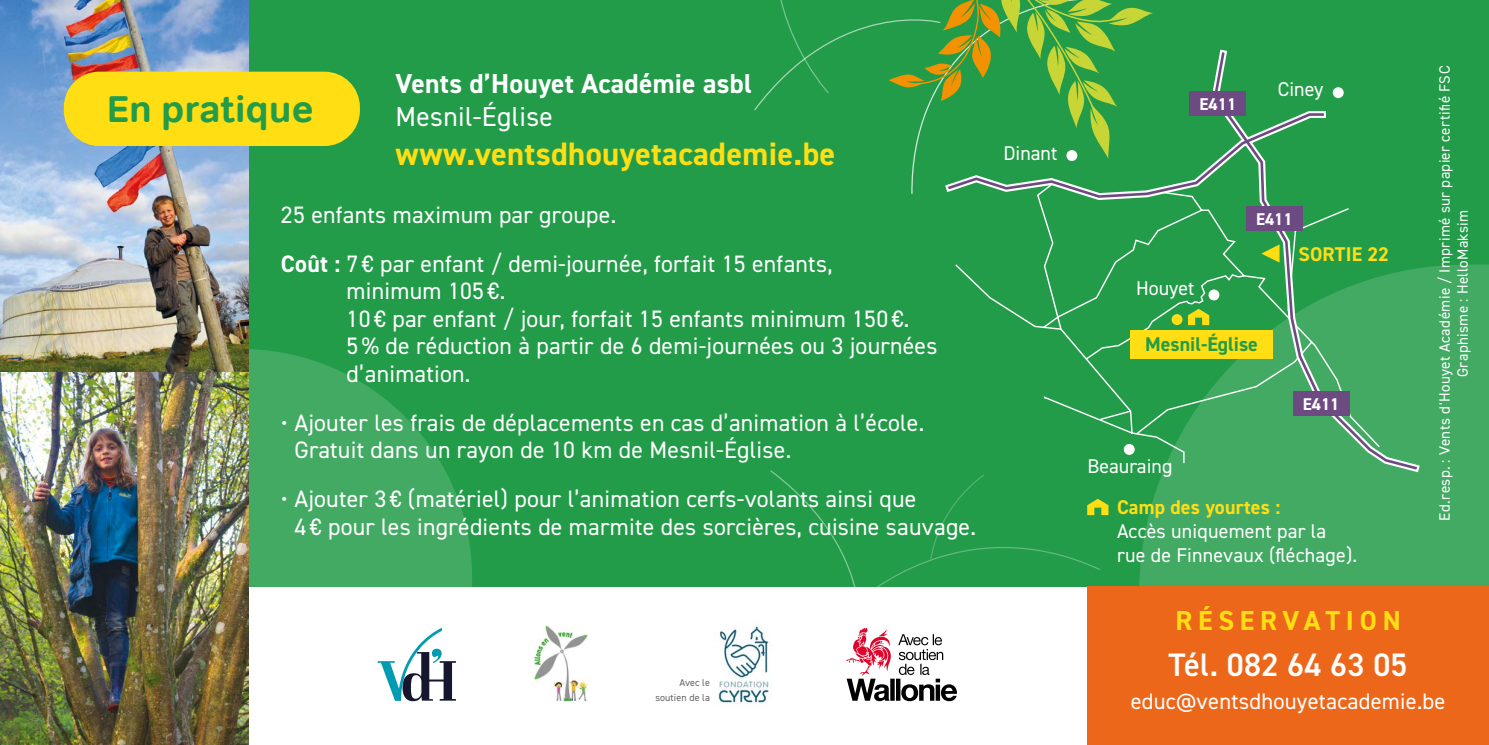
<style>
.page{position:relative;width:1489px;height:745px;background:#fff}
.page>*{position:absolute;margin:0;border:0;box-sizing:border-box;transform-origin:0 0}
.t1{font:700 37.5px "Tondo";color:#239c49}
.t2{font:700 32.5px "DIN2014";letter-spacing:.01em;color:#ffde14}
.t3{font:600 32.5px "DIN2014";letter-spacing:.01em;color:#fff}
.t4{font:700 27.5px "DIN2014";letter-spacing:.01em;color:#fff}
.t5{font:27.5px "DIN2014";letter-spacing:.01em;color:#fff}
.t6{font:700 27.5px "DIN2014";letter-spacing:.21em;color:#ffde14}
.t7{font:23.75px/27.5px "DIN2014";letter-spacing:.01em;color:#fff}
.t8{font:22.5px "DIN2014";letter-spacing:.01em;color:#fff}
.t9{font:20px/24px "DIN2014";letter-spacing:.01em;color:#fff}
.t10{font:700 20px "DIN2014";letter-spacing:.01em;color:#ffde14}
.t11{font:700 20px "DIN2014";color:#239c49}
.t12{font:700 17px "DIN2014";color:#fff}
.t13{font:15px/18px "DIN2014";letter-spacing:.025em;color:#fff;text-align:center}
.t14{font:10px/15px "DIN2014";letter-spacing:.01em;color:#646363;text-align:right}
.s1{font-weight:700}
</style>
<div class="page">
<div style="left:0;top:0;width:1488px;height:586px;background:#239c49"></div>
<div style="left:1139px;top:264px;width:349px;height:322px;background:#43aa64"></div>
<svg style="left:248px;top:349px;width:224px;height:237px;fill:#43aa64"></svg>
<img style="left:0;top:0;width:248px;height:744px">
<div style="left:1087px;top:586px;width:401px;height:158px;background:#ec671a"></div>
<img style="left:534px;top:625px;width:31px;height:75px">
<svg style="left:955px;top:49px;width:465px;height:424px"></svg>
<div style="left:1130px;top:330px;width:142px;height:29px;background:#ffde14"></div>
<div style="left:1189px;top:91px;width:56px;height:24px;background:#6e4a82"></div>
<div style="left:1245px;top:206px;width:57px;height:24px;background:#6e4a82"></div>
<div style="left:1292px;top:390px;width:57px;height:25px;background:#6e4a82"></div>
<svg style="left:754px;top:0;width:398px;height:195px"></svg>
<svg style="left:1187px;top:308px;width:22px;height:17px"></svg>
<svg style="left:565px;top:468px;width:543px;height:234px"></svg>
<svg style="left:377px;top:627px;width:79px;height:73px"></svg>
<img style="left:714px;top:621px;width:60px;height:84px">
<div style="left:64px;top:72px;width:296px;height:74px;background:#ffde14;border-radius:35px"></div>
<svg style="left:1261px;top:244px;width:18px;height:18px"></svg>
<h1 class="t1" style="left:107px;top:86px;width:208px">En pratique</h1>
<p class="t4" style="left:395px;top:65px;width:358px">Vents d’Houyet Académie asbl</p>
<p class="t5" style="left:395px;top:99px;width:159px">Mesnil-Église</p>
<h2 class="t2" style="left:395px;top:132px;width:441px">www.ventsdhouyetacademie.be</h2>
<p class="t7" style="left:281px;top:190px;width:553px;line-height:48.8px">25 enfants maximum par groupe.<br><span class="s1">Coût :</span> 7 € par enfant / demi-journée, forfait 15 enfants,</p>
<p class="t7" style="left:346px;top:277px;width:592px">minimum 105 €.<br>10 € par enfant / jour, forfait 15 enfants minimum 150 €.<br>5 % de réduction à partir de 6 demi-journées ou 3 journées d’animation.</p>
<p class="t7" style="left:294px;top:408px;width:631px;text-indent:-13px">• Ajouter les frais de déplacements en cas d’animation à l’école.<br>Gratuit dans un rayon de 10 km de Mesnil-Église.</p>
<p class="t7" style="left:294px;top:484px;width:683px;text-indent:-14px">• Ajouter 3 € (matériel) pour l’animation cerfs-volants ainsi que<br>4 € pour les ingrédients de marmite des sorcières, cuisine sauvage.</p>
<p class="t9" style="left:1003px;top:141px;width:55px">Dinant</p>
<p class="t14" style="left:655px;top:674px;width:56px">Avec le soutien de la</p>
<p class="t12" style="left:1199px;top:93px;width:38px">E411</p>
<p class="t9" style="left:1277px;top:77px;width:47px">Ciney</p>
<p class="t12" style="left:1255px;top:208px;width:38px">E411</p>
<p class="t10" style="left:1298px;top:240px;width:92px">SORTIE 22</p>
<p class="t9" style="left:1136px;top:275px;width:60px">Houyet</p>
<p class="t11" style="left:1145px;top:330px;width:114px">Mesnil-Église</p>
<p class="t9" style="left:1087px;top:453px;width:86px">Beauraing</p>
<p class="t12" style="left:1302px;top:392px;width:38px">E411</p>
<p class="t10" style="left:1116px;top:493px;width:165px">Camp des yourtes :</p>
<p class="t9" style="left:1116px;top:518px;width:242px">Accès uniquement par la rue de Finnevaux (fléchage).</p>
<p class="t13" style="left:1434px;top:520px;width:456px;rotate:-90deg">Ed.resp. : Vents d'Houyet Académie / Imprimé sur papier certifié FSC<br>Graphisme : HelloMaksim</p>
<p class="t6" style="left:1175px;top:601px;width:227px">RÉSERVATION</p>
<h2 class="t3" style="left:1168px;top:643px;width:240px">Tél. 082 64 63 05</h2>
<p class="t8" style="left:1130px;top:686px;width:316px">educ@ventsdhouyetacademie.be</p>
</div>
